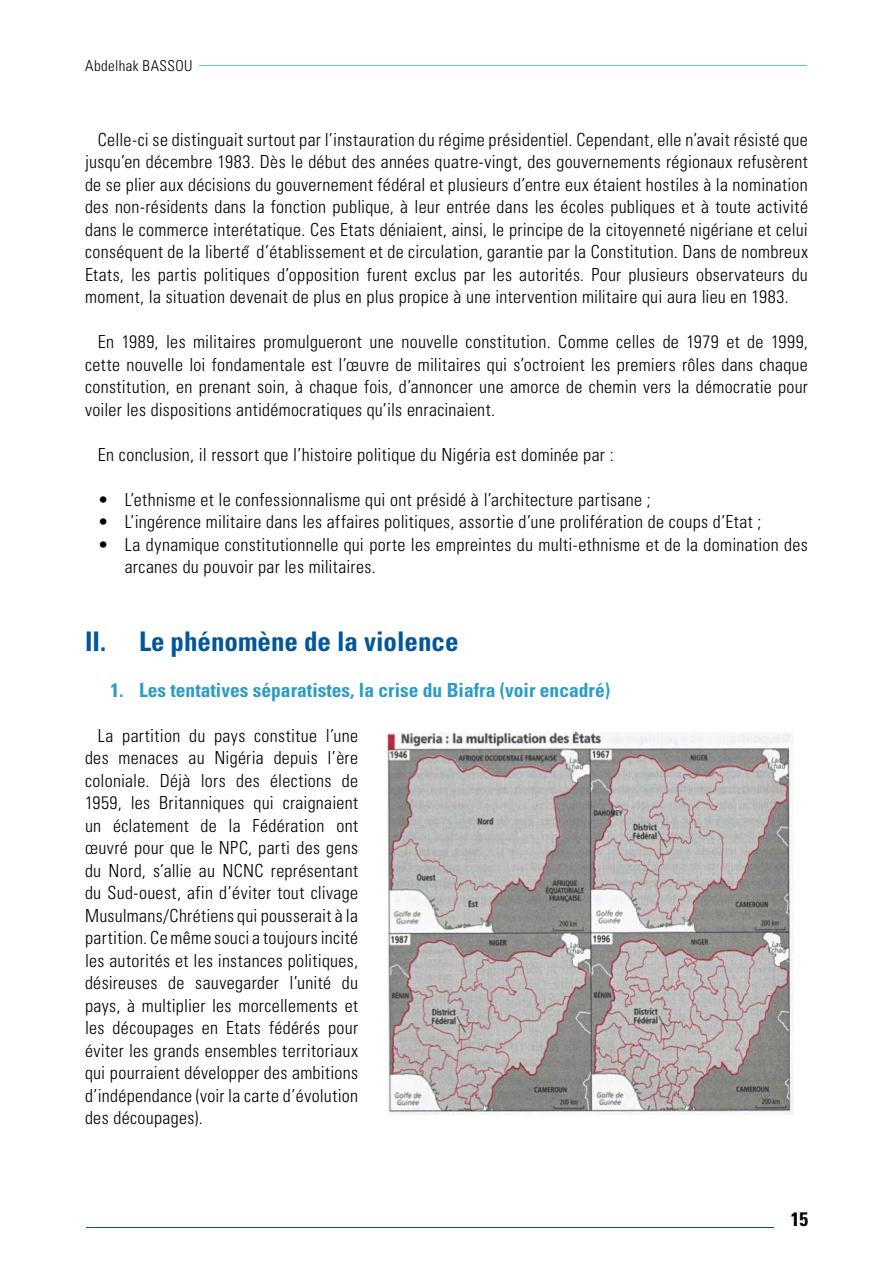
<style>
.page{position:relative;width:893px;height:1263px;background:#fff}
.page>*{position:absolute;margin:0;border:0;box-sizing:border-box;transform-origin:0 0}
.t1{font:700 condensed 27px "Univers LT Std";color:#005799}
.t2{font:700 condensed 19.5px "Univers LT Std";color:#2b9cc4}
.t3{font:700 condensed 19.5px "Univers LT Std";color:#000}
.t4{font:300 condensed 18px/22.5px "Univers LT Std";letter-spacing:.015em;color:#000;text-align:justify}
.t5{font:300 condensed 15px "Univers LT Std";letter-spacing:.03em;color:#000}
.s1{font-family:"Calibri";font-stretch:normal}
</style>
<div class="page">
<hr style="left:199px;top:65px;width:607px;height:1px;background:#5ec5ed">
<hr style="left:86px;top:1227px;width:688px;height:1px;background:#005799">
<img style="left:387px;top:732px;width:406px;height:383px">
<p class="t5" style="left:85px;top:57px;width:109px">Abdelhak BASSOU</p>
<p class="t4" style="left:85px;top:128px;width:724px;text-indent:13px">Celle-ci se distinguait surtout par l’instauration du régime présidentiel. Cependant, elle n’avait résisté que jusqu’en décembre 1983. Dès le début des années quatre-vingt, des gouvernements régionaux refusèrent de se plier aux décisions du gouvernement fédéral et plusieurs d’entre eux étaient hostiles à la nomination des non-résidents dans la fonction publique, à leur entrée dans les écoles publiques et à toute activité dans le commerce interétatique. Ces Etats déniaient, ainsi, le principe de la citoyenneté nigériane et celui conséquent de la liberté <span class="s1">́</span>d’établissement et de circulation, garantie par la Constitution. Dans de nombreux Etats, les partis politiques d’opposition furent exclus par les autorités. Pour plusieurs observateurs du moment, la situation devenait de plus en plus propice à une intervention militaire qui aura lieu en 1983.</p>
<p class="t4" style="left:85px;top:331px;width:724px;text-indent:13px">En 1989, les militaires promulgueront une nouvelle constitution. Comme celles de 1979 et de 1999, cette nouvelle loi fondamentale est l’œuvre de militaires qui s’octroient les premiers rôles dans chaque constitution, en prenant soin, à chaque fois, d’annoncer une amorce de chemin vers la démocratie pour voiler les dispositions antidémocratiques qu’ils enracinaient.</p>
<p class="t4" style="left:98px;top:443px;width:517px">En conclusion, il ressort que l’histoire politique du Nigéria est dominée par :</p>
<p class="t4" style="left:98px;top:488px;width:554px">• L’ethnisme et le confessionnalisme qui ont présidé à l’architecture partisane ;</p>
<p class="t4" style="left:98px;top:511px;width:665px">• L’ingérence militaire dans les affaires politiques, assortie d’une prolifération de coups d’Etat ;</p>
<p class="t4" style="left:125px;top:533px;width:685px;text-indent:-27px">• La dynamique constitutionnelle qui porte les empreintes du multi-ethnisme et de la domination des arcanes du pouvoir par les militaires.</p>
<h1 class="t1" style="left:85px;top:625px;width:375px">II. Le phénomène de la violence</h1>
<p class="t2" style="left:111px;top:678px;width:501px">1. Les tentatives séparatistes, la crise du Biafra (voir encadré)</p>
<p class="t4" style="left:85px;top:724px;width:275px;text-indent:13px">La partition du pays constitue l’une des menaces au Nigéria depuis l’ère coloniale. Déjà lors des élections de 1959, les Britanniques qui craignaient un éclatement de la Fédération ont œuvré pour que le NPC, parti des gens du Nord, s’allie au NCNC représentant du Sud-ouest, afin d’éviter tout clivage Musulmans/Chrétiens qui pousserait à la partition. Ce même souci a toujours incité les autorités et les instances politiques, désireuses de sauvegarder l’unité du pays, à multiplier les morcellements et les découpages en Etats fédérés pour éviter les grands ensembles territoriaux qui pourraient développer des ambitions d’indépendance (voir la carte d’évolution des découpages).</p>
<p class="t3" style="left:791px;top:1207px;width:19px">15</p>
</div>
